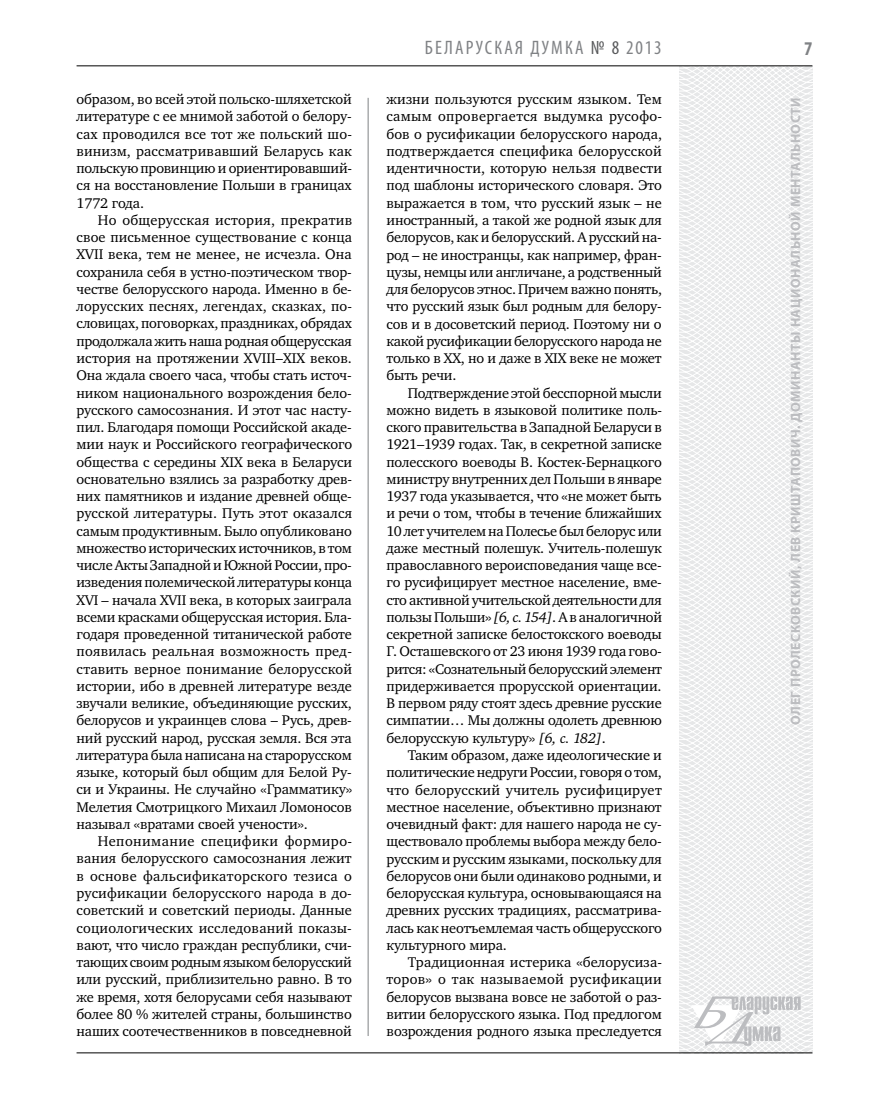
<style>
.page{position:relative;width:872px;height:1106px;background:#fff}
.page>*{position:absolute;margin:0;border:0;box-sizing:border-box;transform-origin:0 0}
.t1{font:condensed 19.5px "Myriad Pro";letter-spacing:.11em;color:#808285}
.t2{font:700 condensed 19.5px "Myriad Pro";color:#808285}
.t3{font:14.4px/17.2px "Charter C";letter-spacing:-.01em;color:#000;text-align:justify}
.t4{font:700 13.5px "Myriad Pro";letter-spacing:.04em;color:#bcbdc0}
.s1{color:#58595b}
.s2{font-style:italic}
</style>
<div class="page">
<hr style="left:368px;top:98px;width:1px;height:938px;background:#808285">
<svg style="left:621px;top:65px;width:192px;height:989px"></svg>
<svg style="left:691px;top:996px;width:109px;height:53px"></svg>
<hr style="left:77px;top:65px;width:735px;height:1px;background:#000">
<hr style="left:77px;top:1052px;width:735px;height:1px;background:#000">
<p class="t3" style="left:77px;top:91px;width:277px">образом, во всей этой польско-шляхетской литературе с ее мнимой заботой о белору&shy;сах проводился все тот же польский шо&shy;винизм, рассматривавший Беларусь как польскую провинцию и ориентировавший&shy;ся на восстановление Польши в границах 1772 года.</p>
<p class="t3" style="left:77px;top:211px;width:277px;text-indent:21px">Но общерусская история, прекратив свое письменное существование с конца XVII века, тем не менее, не исчезла. Она сохранила себя в устно-поэтическом твор&shy;честве белорусского народа. Именно в бе&shy;лорусских песнях, легендах, сказках, по&shy;словицах, поговорках, праздниках, обрядах продолжала жить наша родная общерусская история на протяжении XVIII–XIX веков.<br>Она ждала своего часа, чтобы стать источ&shy;ником национального возрождения бело&shy;русского самосознания. И этот час насту&shy;пил. Благодаря помощи Российской акаде&shy;мии наук и Российского географического общества с середины XIX века в Беларуси основательно взялись за разработку древ&shy;них памятников и издание древней обще&shy;русской литературы. Путь этот оказался самым продуктивным. Было опубликовано множество исторических источников, в том числе Акты Западной и Южной России, про&shy;изведения полемической литературы конца XVI – начала XVII века, в которых заиграла всеми красками общерусская история. Бла&shy;годаря проведенной титанической работе появилась реальная возможность пред&shy;ставить верное понимание белорусской истории, ибо в древней литературе везде звучали великие, объединяющие русских, белорусов и украинцев слова – Русь, древ&shy;ний русский народ, русская земля. Вся эта литература была написана на старорусском языке, который был общим для Белой Ру&shy;си и Украины. Не случайно «Грамматику» Мелетия Смотрицкого Михаил Ломоносов называл «вратами своей учености».</p>
<p class="t3" style="left:77px;top:833px;width:277px;text-indent:21px">Непонимание специфики формиро&shy;вания белорусского самосознания лежит в основе фальсификаторского тезиса о русификации белорусского народа в до&shy;советский и советский периоды. Данные социологических исследований показы&shy;вают, что число граждан республики, счи&shy;тающих своим родным языком белорусский или русский, приблизительно равно. В то же время, хотя белорусами себя называют более 80 % жителей страны, большинство наших соотечественников в повседневной</p>
<h1 class="t1" style="left:425px;top:36px;width:238px">БЕЛА РУСКАЯ ДУМКА <span class="s1">№ 8</span> 2013</h1>
<h1 class="t2" style="left:804px;top:37px;width:10px">7</h1>
<p class="t3" style="left:386px;top:91px;width:277px">жизни пользуются русским языком. Тем самым опровергается выдумка русофо&shy;бов о русификации белорусского народа, подтверждается специфика белорусской идентичности, которую нельзя подвести под шаблоны исторического словаря. Это выражается в том, что русский язык – не иностранный, а такой же родной язык для белорусов, как и белорусский. А русский на&shy;род – не иностранцы, как например, фран&shy;цузы, немцы или англичане, а родственный для белорусов этнос. Причем важно понять, что русский язык был родным для белору&shy;сов и в досоветский период. Поэтому ни о какой русификации белорусского народа не только в ХХ, но и даже в XIX веке не может быть речи.</p>
<p class="t3" style="left:386px;top:384px;width:277px;text-indent:21px">Подтверждение этой бесспорной мысли можно видеть в языковой политике поль&shy;ского правительства в Западной Беларуси в 1921–1939 годах. Так, в секретной записке полесского воеводы В. Костек-Бернацкого министру внутренних дел Польши в январе 1937 года указывается, что «не может быть и речи о том, чтобы в течение ближайших 10 лет учителем на Полесье был белорус или даже местный полешук. Учитель-полешук православного вероисповедания чаще все&shy;го русифицирует местное население, вме&shy;сто активной учительской деятельности для пользы Польши» <span class="s2">[6, с. 154]</span>. А в аналогичной секретной записке белостокского воеводы Г. Осташевского от 23 июня 1939 года гово&shy;рится: «Сознательный белорусский элемент придерживается прорусской ориентации.<br>В первом ряду стоят здесь древние русские симпатии… Мы должны одолеть древнюю белорусскую культуру» <span class="s2">[6, с. 182]</span>.</p>
<p class="t3" style="left:386px;top:746px;width:277px;text-indent:21px">Таким образом, даже идеологические и политические недруги России, говоря о том, что белорусский учитель русифицирует местное население, объективно признают очевидный факт: для нашего народа не су&shy;ществовало проблемы выбора между бело&shy;русским и русским языками, поскольку для белорусов они были одинаково родными, и белорусская культура, основывающаяся на древних русских традициях, рассматрива&shy;лась как неотъемлемая часть общерусского культурного мира.</p>
<p class="t3" style="left:386px;top:953px;width:277px;text-indent:21px">Традиционная истерика «белорусиза&shy;торов» о так называемой русификации белорусов вызвана вовсе не заботой о раз&shy;витии белорусского языка. Под предлогом возрождения родного языка преследуется</p>
<p class="t4" style="left:787px;top:724px;width:627px;rotate:-90deg">Олег ПРОЛЕСКОВСКИЙ, Лев КРИШТАПОВИЧ. Доминанты национальной ментальности</p>
</div>
